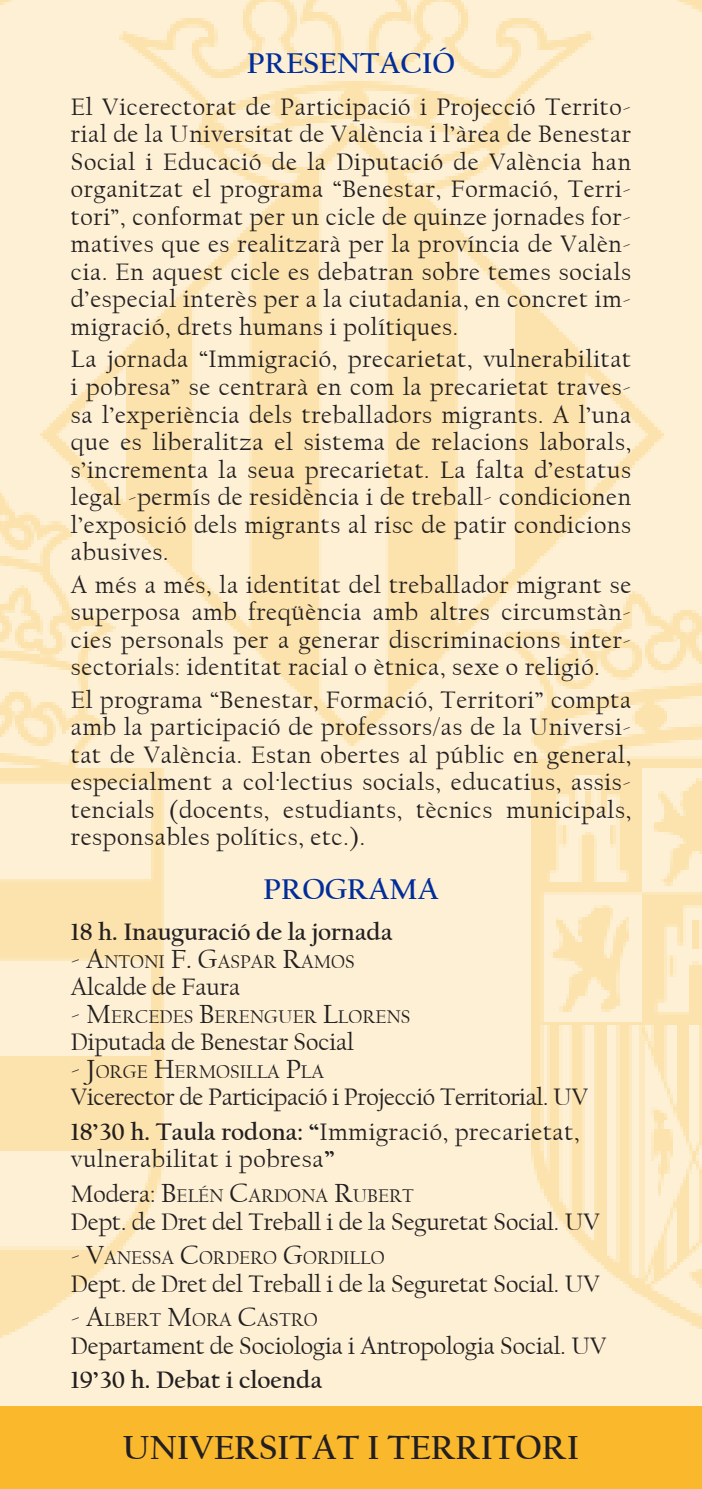
<style>
.page{position:relative;width:702px;height:1489px;background:#fff}
.page>*{position:absolute;margin:0;border:0;box-sizing:border-box;transform-origin:0 0}
.t1{font:700 35px "Californian FB";color:#231f20}
.t2{font:700 30px "Californian FB";color:#012d9a}
.t3{font:25px/27.5px "Californian FB";letter-spacing:.03em;color:#231f20;text-align:justify}
.t4{font:25px "Californian FB";color:#231f20}
.t5{font:25px "Californian FB";letter-spacing:-.01em;color:#231f20}
.t6{font:700 25px "Californian FB";color:#231f20}
.t7{font:19.25px "Californian FB";color:#231f20}
.s1{font-size:27.5px}
.s2{font-weight:700}
.s3{font-size:25px}
</style>
<div class="page">
<img style="left:0;top:0;width:702px;height:1406px">
<div style="left:0;top:1406px;width:702px;height:82px;background:#fab92d"></div>
<p class="t2" style="left:247px;top:46px;width:209px">PRESENTACIÓ</p>
<p class="t3" style="left:71px;top:93px;width:561px">El Vicerectorat de Participació i Projecció Territo&shy;rial de la Universitat de València i l’àrea de Benestar Social i Educació de la Diputació de València han organitzat el programa “Benestar, Formació, Terri&shy;tori”, conformat per un cicle de quinze jornades for&shy;matives que es realitzarà per la província de Valèn&shy;cia. En aquest cicle es debatran sobre temes socials d’especial interès per a la ciutadania, en concret im&shy;migració, drets humans i polítiques.</p>
<p class="t3" style="left:71px;top:346px;width:561px">La jornada “Immigració, precarietat, vulnerabilitat i pobresa” se centrarà en com la precarietat traves&shy;sa l’experiència dels treballadors migrants. A l’una que es liberalitza el sistema de relacions laborals, s’incrementa la seua precarietat. La falta d’estatus legal -permís de residència i de treball- condicionen l’exposició dels migrants al risc de patir condicions abusives.</p>
<p class="t3" style="left:71px;top:571px;width:561px">A més a més, la identitat del treballador migrant se superposa amb freqüència amb altres circumstàn&shy;cies personals per a generar discriminacions inter&shy;sectorials: identitat racial o ètnica, sexe o religió.</p>
<p class="t3" style="left:71px;top:686px;width:561px">El programa “Benestar, Formació, Territori” compta amb la participació de professors/as de la Universi&shy;tat de València. Estan obertes al públic en general, especialment a col·lectius socials, educatius, assis&shy;tencials (docents, estudiants, tècnics municipals, responsables polítics, etc.).</p>
<p class="t2" style="left:263px;top:871px;width:177px">PROGRAMA</p>
<p class="t6" style="left:71px;top:917px;width:323px">18 h. Inauguració de la jornada</p>
<p class="t7" style="left:71px;top:950px;width:285px"><span class="s1">- A</span>NTONI <span class="s1">F. G</span>ASPAR <span class="s1">R</span>AMOS</p>
<p class="t4" style="left:71px;top:973px;width:171px">Alcalde de Faura</p>
<p class="t7" style="left:71px;top:1005px;width:341px"><span class="s1">- M</span>ERCEDES <span class="s1">B</span>ERENGUER <span class="s1">L</span>LORENS</p>
<p class="t4" style="left:71px;top:1028px;width:284px">Diputada de Benestar Social</p>
<p class="t7" style="left:71px;top:1060px;width:255px"><span class="s1">- J</span>ORGE <span class="s1">H</span>ERMOSILLA <span class="s1">P</span>LA</p>
<p class="t5" style="left:71px;top:1083px;width:519px">Vicerector de Participació i Projecció Territorial. UV</p>
<p class="t3" style="left:71px;top:1118px;width:510px"><span class="s2">18’30 h. Taula rodona: “</span>Immigració, precarietat, vulnerabilitat i pobresa<span class="s2">”</span></p>
<p class="t7" style="left:71px;top:1184px;width:344px"><span class="s3">Modera:</span> <span class="s1">B</span>ELÉN <span class="s1">C</span>ARDONA <span class="s1">R</span>UBERT</p>
<p class="t4" style="left:71px;top:1207px;width:530px">Dept. de Dret del Treball i de la Seguretat Social. UV</p>
<p class="t7" style="left:71px;top:1247px;width:315px"><span class="s1">- V</span>ANESSA <span class="s1">C</span>ORDERO <span class="s1">G</span>ORDILLO</p>
<p class="t4" style="left:71px;top:1269px;width:530px">Dept. de Dret del Treball i de la Seguretat Social. UV</p>
<p class="t7" style="left:71px;top:1309px;width:248px"><span class="s1">- A</span>LBERT <span class="s1">M</span>ORA <span class="s1">C</span>ASTRO</p>
<p class="t4" style="left:71px;top:1331px;width:537px">Departament de Sociologia i Antropologia Social. UV</p>
<p class="t6" style="left:71px;top:1365px;width:253px">19’30 h. Debat i cloenda</p>
<p class="t1" style="left:123px;top:1427px;width:458px">UNIVERSITAT I TERRITORI</p>
</div>
